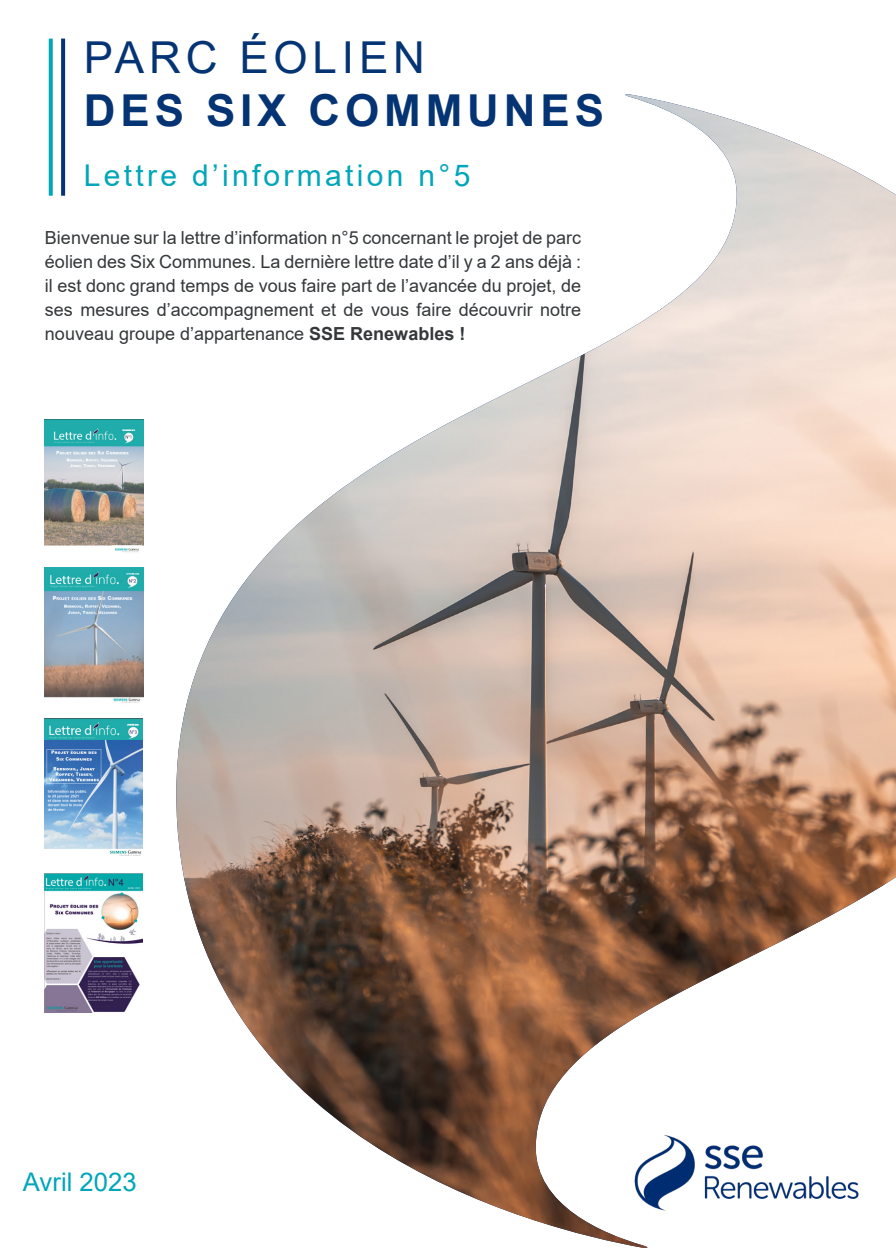
<style>
.page{position:relative;width:896px;height:1248px;background:#fff}
.page>*{position:absolute;margin:0;border:0;box-sizing:border-box;transform-origin:0 0}
.t1{font:700 44px "Arial";letter-spacing:.11em;color:#053474}
.t2{font:44px "Arial";letter-spacing:.11em;color:#053474}
.t3{font:30px "Arial";letter-spacing:.11em;color:#00a6b9}
.t4{font:25.6px "Arial";color:#00a6b9}
.t5{font:18px/24px "Arial";color:#34383a}
.s1{font-weight:700}
</style>
<div class="page">
<img style="left:176px;top:94px;width:720px;height:1144px">
<img style="left:597px;top:1097px;width:299px;height:150px">
<svg style="left:49px;top:39px;width:4px;height:157px"></svg>
<svg style="left:61px;top:39px;width:4px;height:157px"></svg>
<img style="left:45px;top:873px;width:98px;height:139px">
<img style="left:45px;top:568px;width:98px;height:135px">
<img style="left:45px;top:718px;width:97px;height:138px">
<img style="left:45px;top:420px;width:98px;height:132px">
<p class="t2" style="left:84px;top:27px;width:342px">PARC ÉOLIEN</p>
<p class="t1" style="left:84px;top:79px;width:521px">DES SIX COMMUNES</p>
<p class="t3" style="left:84px;top:155px;width:388px">Lettre d’information n°5</p>
<p class="t5" style="left:45px;top:225px;width:538px">Bienvenue sur la lettre d’information n°5 concernant le projet de parc éolien des Six Communes. La dernière lettre date d’il y a 2 ans déjà :</p>
<p class="t5" style="left:45px;top:273px;width:538px;text-align:justify">il est donc grand temps de vous faire part de l’avancée du projet, de ses mesures d’accompagnement et de vous faire découvrir notre nouveau groupe d’appartenance <span class="s1">SSE Renewables !</span></p>
<p class="t4" style="left:23px;top:1163px;width:115px">Avril 2023</p>
</div>
